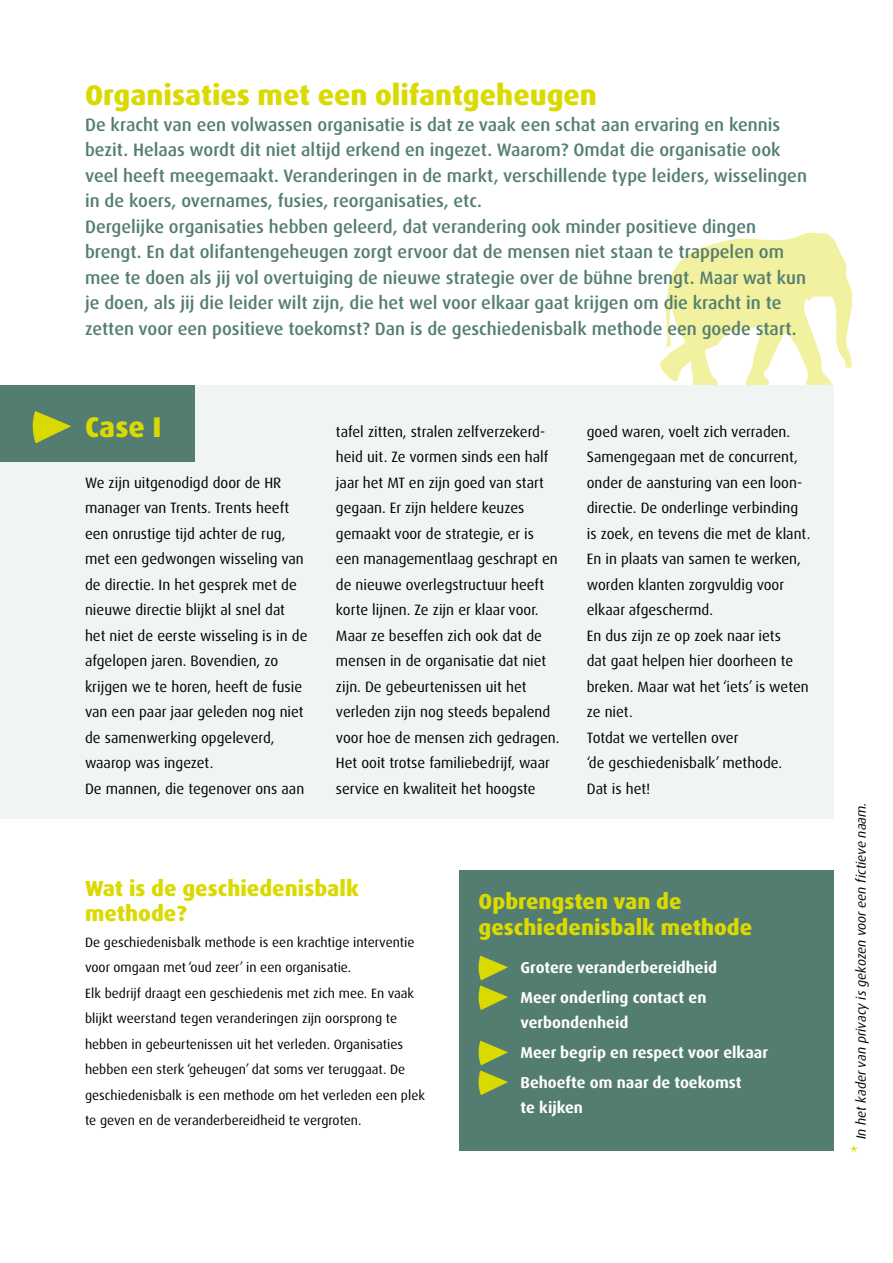
<style>
.page{position:relative;width:893px;height:1263px;background:#fff}
.page>*{position:absolute;margin:0;border:0;box-sizing:border-box;transform-origin:0 0}
.t1{font:800 28.5px "Dax Pro";color:#dada00}
.t2{font:800 21.75px/25.5px "Dax Pro";color:#dada00}
.t3{font:500 18px/25.5px "Dax Pro";color:#547d72}
.t4{font:700 15.75px/29.7px "Dax Pro";color:#fff}
.t5{font:15px/25.5px "Dax Pro";color:#000}
.t6{font:13.5px/25.5px "Dax Pro";color:#000}
.t7{font:italic 13.5px "Dax Pro";color:#000}
.s1{font-family:"Minion Pro";font-style:normal;font-size:21px;color:#dada00}
</style>
<div class="page">
<svg style="left:659px;top:232px;width:193px;height:155px"></svg>
<div style="left:0;top:386px;width:833px;height:433px;background:#f0f4f3"></div>
<div style="left:0;top:386px;width:195px;height:76px;background:#547d72"></div>
<div style="left:459px;top:870px;width:374px;height:281px;background:#547d72"></div>
<svg style="left:479px;top:956px;width:29px;height:54px"></svg>
<svg style="left:479px;top:1041px;width:29px;height:54px"></svg>
<svg style="left:33px;top:411px;width:38px;height:32px"></svg>
<h1 class="t1" style="left:85px;top:77px;width:514px">Organisaties met een olifantgeheugen</h1>
<p class="t3" style="left:85px;top:112px;width:723px">De kracht van een volwassen organisatie is dat ze vaak een schat aan ervaring en kennis bezit. Helaas wordt dit niet altijd erkend en ingezet. Waarom? Omdat die organisatie ook veel heeft meegemaakt. Veranderingen in de markt, verschillende type leiders, wisselingen in de koers, overnames, fusies, reorganisaties, etc.<br>Dergelijke organisaties hebben geleerd, dat verandering ook minder positieve dingen brengt. En dat olifantengeheugen zorgt ervoor dat de mensen niet staan te trappelen om mee te doen als jij vol overtuiging de nieuwe strategie over de bühne brengt. Maar wat kun je doen, als jij die leider wilt zijn, die het wel voor elkaar gaat krijgen om die kracht in te zetten voor een positieve toekomst? Dan is de geschiedenisbalk methode een goede start.</p>
<h1 class="t1" style="left:85px;top:408px;width:78px">Case I</h1>
<p class="t5" style="left:85px;top:470px;width:224px">We zijn uitgenodigd door de HR manager van Trents. Trents heeft een onrustige tijd achter de rug, met een gedwongen wisseling van de directie. In het gesprek met de nieuwe directie blijkt al snel dat het niet de eerste wisseling is in de afgelopen jaren. Bovendien, zo krijgen we te horen, heeft de fusie van een paar jaar geleden nog niet de samenwerking opgeleverd, waarop was ingezet.<br>De mannen, die tegenover ons aan</p>
<p class="t5" style="left:336px;top:419px;width:225px">tafel zitten, stralen zelfverzekerd&shy;heid uit. Ze vormen sinds een half jaar het MT en zijn goed van start gegaan. Er zijn heldere keuzes gemaakt voor de strategie, er is een managementlaag geschrapt en de nieuwe overlegstructuur heeft korte lijnen. Ze zijn er klaar voor.<br>Maar ze beseffen zich ook dat de mensen in de organisatie dat niet zijn. De gebeurtenissen uit het verleden zijn nog steeds bepalend voor hoe de mensen zich gedragen.<br>Het ooit trotse familiebedrijf, waar service en kwaliteit het hoogste</p>
<p class="t5" style="left:587px;top:419px;width:225px">goed waren, voelt zich verraden.<br>Samengegaan met de concurrent, onder de aansturing van een loon&shy;directie. De onderlinge verbinding is zoek, en tevens die met de klant.<br>En in plaats van samen te werken, worden klanten zorgvuldig voor elkaar afgeschermd.<br>En dus zijn ze op zoek naar iets<br>dat gaat helpen hier doorheen te breken. Maar wat het ‘iets’ is weten ze niet.<br>Totdat we vertellen over<br>‘de geschiedenisbalk’ methode.<br>Dat is het!</p>
<h2 class="t2" style="left:85px;top:875px;width:275px">Wat is de geschiedenisbalk methode?</h2>
<p class="t6" style="left:85px;top:929px;width:341px">De geschiedenisbalk methode is een krachtige interventie voor omgaan met ‘oud zeer’ in een organisatie.<br>Elk bedrijf draagt een geschiedenis met zich mee. En vaak blijkt weerstand tegen veranderingen zijn oorsprong te hebben in gebeurtenissen uit het verleden. Organisaties hebben een sterk ‘geheugen’ dat soms ver teruggaat. De geschiedenisbalk is een methode om het verleden een plek te geven en de veranderbereidheid te vergroten.</p>
<h2 class="t2" style="left:479px;top:889px;width:275px">Opbrengsten van de geschiedenisbalk methode</h2>
<p class="t4" style="left:521px;top:953px;width:198px">Grotere veranderbereidheid<br>Meer onderling contact en</p>
<p class="t4" style="left:521px;top:1008px;width:249px">verbondenheid<br>Meer begrip en respect voor elkaar<br>Behoefte om naar de toekomst</p>
<p class="t4" style="left:521px;top:1093px;width:64px">te kijken</p>
<p class="t7" style="left:852px;top:1153px;width:352px;rotate:-90deg"><span class="s1">*</span> In het kader van privacy is gekozen voor een fictieve naam.</p>
</div>
